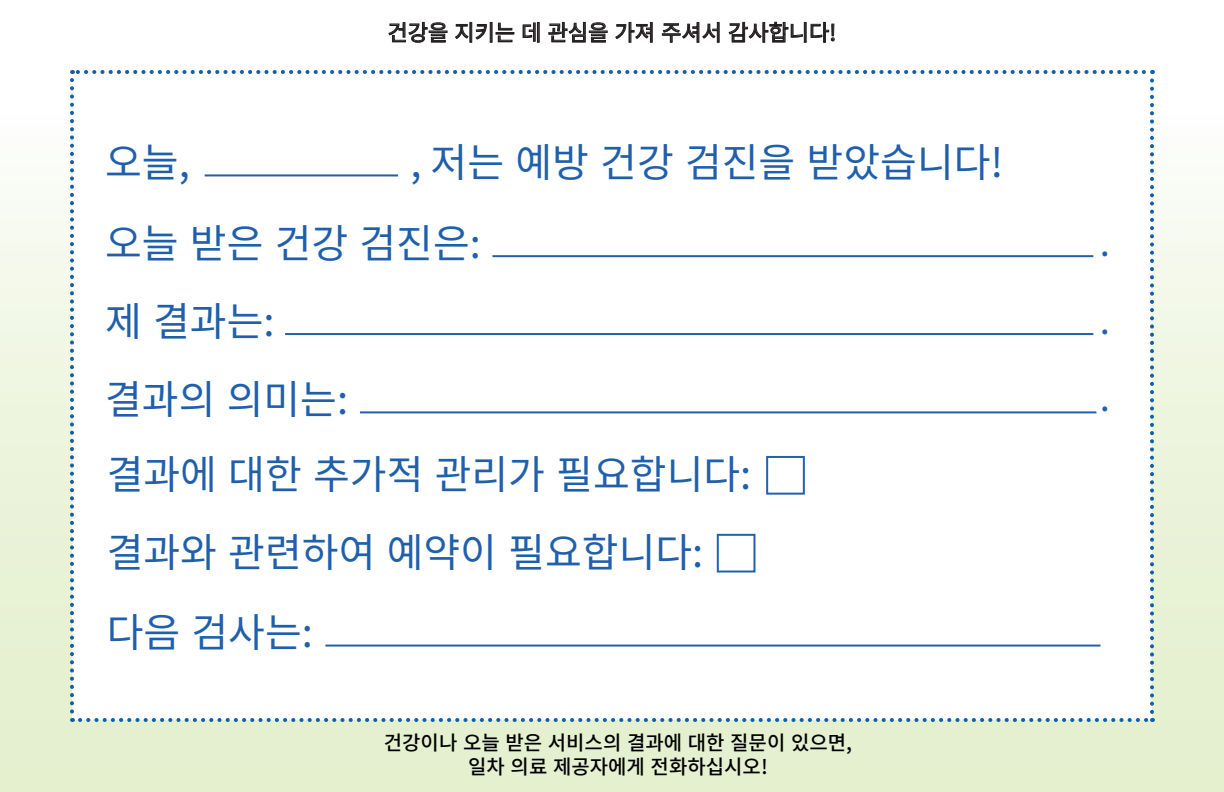
<style>
.page{position:relative;width:1224px;height:792px;background:#fff}
.page>*{position:absolute;margin:0;border:0;box-sizing:border-box;transform-origin:0 0}
.t1{font:40px "Source Han Sans KR";color:#205fab}
.t2{font:40px "Myriad Pro";color:#205fab}
.t3{font:22px "Source Han Sans KR";color:#231f20}
.t4{font:500 20px/24px "Source Han Sans KR";color:#000;text-align:center}
</style>
<div class="page">
<div style="left:0;top:0;width:1224px;height:792px;background:linear-gradient(to bottom,#fff,#e1eec8)"></div>
<div style="left:72px;top:72px;width:1080px;height:648px;background:#fff"></div>
<svg style="left:70px;top:80px;width:4px;height:642px"></svg>
<svg style="left:80px;top:718px;width:1073px;height:4px"></svg>
<svg style="left:1150px;top:70px;width:4px;height:642px"></svg>
<svg style="left:72px;top:70px;width:1072px;height:4px"></svg>
<svg style="left:388px;top:22px;width:60px;height:21px"></svg>
<svg style="left:455px;top:22px;width:59px;height:21px"></svg>
<svg style="left:523px;top:22px;width:17px;height:21px"></svg>
<svg style="left:548px;top:22px;width:60px;height:20px"></svg>
<svg style="left:615px;top:22px;width:38px;height:21px"></svg>
<svg style="left:662px;top:22px;width:58px;height:21px"></svg>
<svg style="left:729px;top:0;width:106px;height:43px"></svg>
<hr style="left:325px;top:645px;width:775px;height:2px;background:#245fab">
<hr style="left:205px;top:174px;width:193px;height:2px;background:#245fab">
<hr style="left:492px;top:255px;width:601px;height:2px;background:#245fab">
<hr style="left:285px;top:333px;width:808px;height:2px;background:#245fab">
<hr style="left:360px;top:411px;width:736px;height:2px;background:#245fab">
<div style="left:766px;top:456px;width:39px;height:39px;border:2px solid #2261ac"></div>
<div style="left:717px;top:534px;width:38px;height:39px;border:2px solid #2261ac"></div>
<p class="t3" style="left:388px;top:20px;width:450px">건강을 지키는 데 관심을 가져 주셔서 감사합니다!</p>
<p class="t1" style="left:105px;top:140px;width:86px">오늘,</p>
<p class="t1" style="left:411px;top:140px;width:594px">, 저는 예방 건강 검진을 받았습니다!</p>
<p class="t1" style="left:105px;top:221px;width:377px">오늘 받은 건강 검진은:</p>
<p class="t1" style="left:105px;top:299px;width:171px">제 결과는:</p>
<p class="t1" style="left:105px;top:377px;width:245px">결과의 의미는:</p>
<p class="t1" style="left:107px;top:452px;width:646px">결과에 대한 추가적 관리가 필요합니다:</p>
<p class="t1" style="left:107px;top:529px;width:598px">결과와 관련하여 예약이 필요합니다:</p>
<p class="t1" style="left:107px;top:610px;width:208px">다음 검사는:</p>
<p class="t4" style="left:384px;top:731px;width:470px">건강이나 오늘 받은 서비스의 결과에 대한 질문이 있으면, 일차 의료 제공자에게 전화하십시오!</p>
<p class="t2" style="left:1100px;top:218px;width:10px">.</p>
<p class="t2" style="left:1100px;top:296px;width:10px">.</p>
<p class="t2" style="left:1100px;top:373px;width:10px">.</p>
</div>
